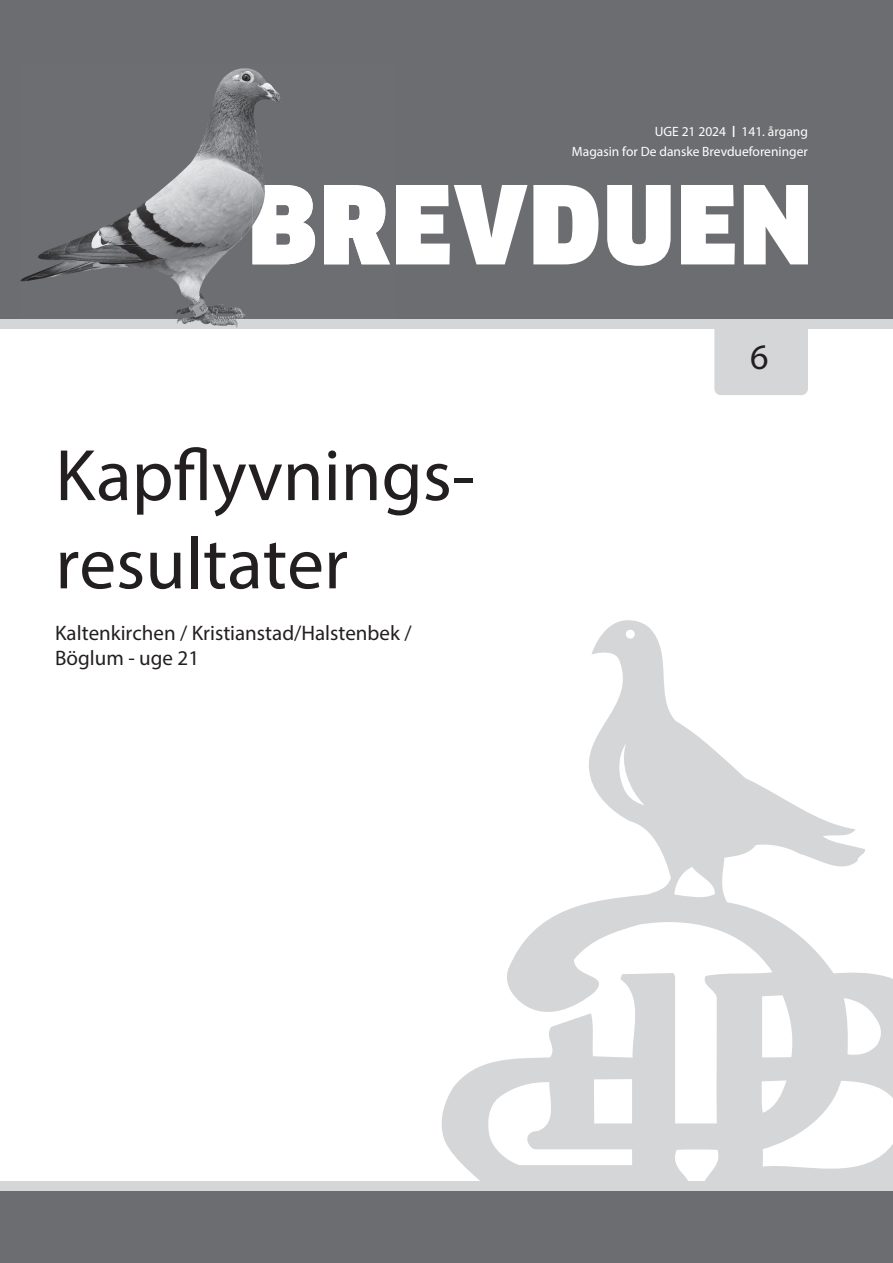
<style>
.page{position:relative;width:893px;height:1263px;background:#fff}
.page>*{position:absolute;margin:0;border:0;box-sizing:border-box;transform-origin:0 0}
.t1{font:73.5px/88.2px "Myriad Pro";color:#231f20}
.t2{font:36px "Myriad Pro";color:#231f20}
.t3{font:21px/25.2px "Myriad Pro";color:#231f20}
.t4{font:13.5px/20.2px "Myriad Pro";color:#fff;text-align:right}
.s1{font-size:16.5px}
</style>
<div class="page">
<svg style="left:441px;top:620px;width:452px;height:561px"></svg>
<div style="left:0;top:1186px;width:893px;height:77px;background:#6c6d70"></div>
<div style="left:0;top:0;width:893px;height:324px;background:#6c6d70"></div>
<div style="left:0;top:1181px;width:893px;height:9px;background:#d5d6d8"></div>
<svg style="left:397px;top:185px;width:411px;height:81px"></svg>
<div style="left:0;top:319px;width:893px;height:9px;background:#d5d6d8"></div>
<img style="left:18px;top:68px;width:379px;height:261px">
<img style="left:252px;top:185px;width:145px;height:79px">
<div style="left:714px;top:319px;width:94px;height:76px;background:#d5d6d8;border-radius:6px"></div>
<p class="t1" style="left:55px;top:430px;width:421px">Kapflyvnings&shy;resultater</p>
<p class="t3" style="left:55px;top:620px;width:358px">Kaltenkirchen / Kristianstad/Halstenbek /<br>Böglum - uge 21</p>
<p class="t4" style="left:572px;top:121px;width:238px">UGE 21 2024 <span class="s1">I</span> 141. årgang<br>Magasin for De danske Brevdueforeninger</p>
<p class="t2" style="left:750px;top:335px;width:20px">6</p>
</div>
